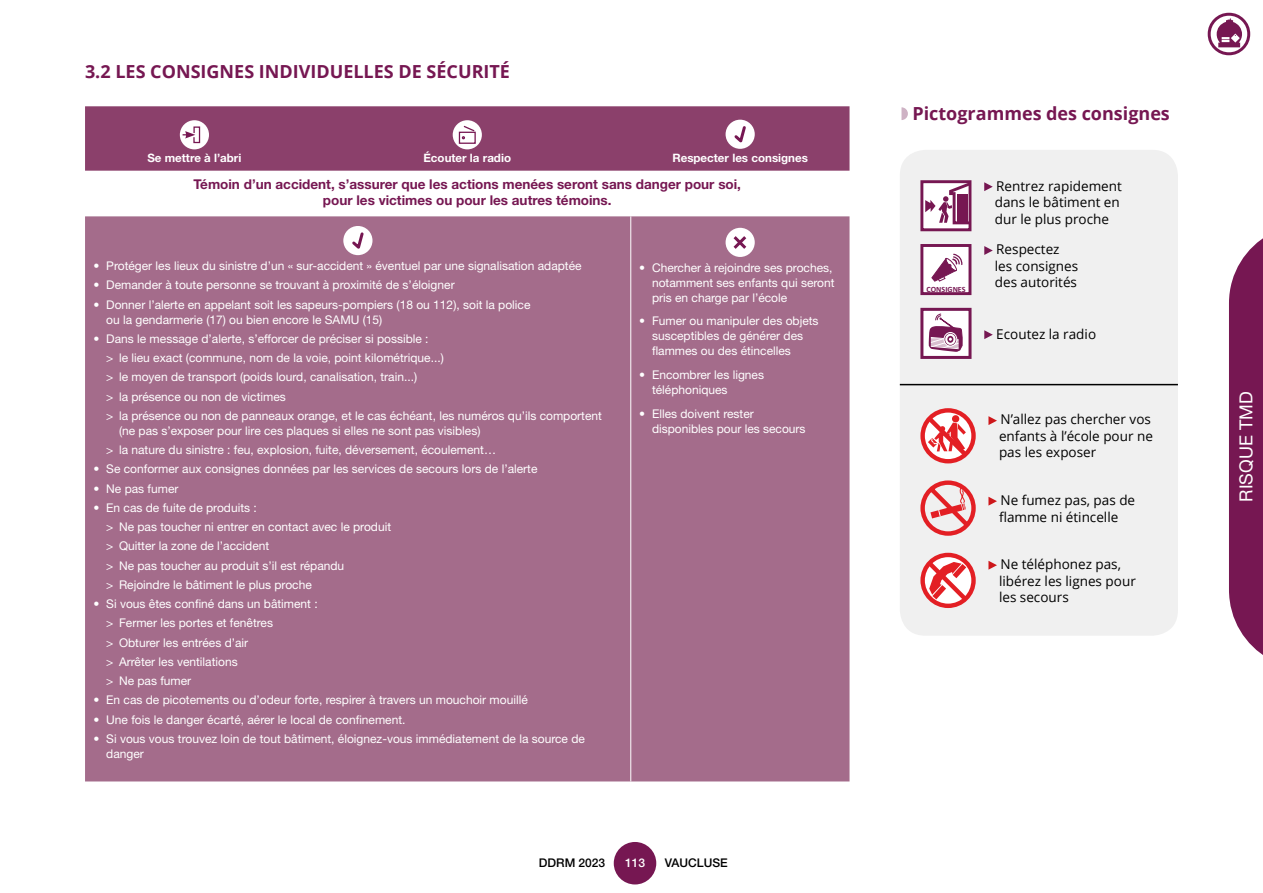
<style>
.page{position:relative;width:1263px;height:893px;background:#fff}
.page>*{position:absolute;margin:0;border:0;box-sizing:border-box;transform-origin:0 0}
.t1{font:700 18px "Open Sans";color:#761752}
.t2{font:18px "Helvetica Neue LT Std";color:#fff}
.t3{font:13.5px/16.5px "Open Sans";color:#000}
.t4{font:700 13.5px/16.5px "Helvetica Neue LT Std";color:#761752;text-align:center}
.t5{font:12px/19.2px "Helvetica Neue LT Std";color:#fff}
.t6{font:500 12px "Helvetica Neue LT Std";color:#000}
.t7{font:500 12px "Helvetica Neue LT Std";color:#fff}
.t8{font:700 11.55px "Helvetica Neue LT Std";color:#fff}
.t9{font:700 7.95px "Calibri";color:#761752}
</style>
<div class="page">
<div style="left:614px;top:842px;width:42px;height:42px;background:#761752;border-radius:50%"></div>
<svg style="left:1229px;top:238px;width:34px;height:417px"></svg>
<svg style="left:1208px;top:13px;width:42px;height:42px"></svg>
<div style="left:85px;top:106px;width:764px;height:65px;background:#8b406b"></div>
<div style="left:85px;top:216px;width:764px;height:565px;background:#a46c8b"></div>
<hr style="left:630px;top:216px;width:1px;height:565px;background:#fff">
<div style="left:180px;top:120px;width:29px;height:29px;background:#fff;border-radius:50%"></div>
<svg style="left:183px;top:126px;width:18px;height:18px"></svg>
<div style="left:453px;top:120px;width:29px;height:29px;background:#fff;border-radius:50%"></div>
<div style="left:459px;top:132px;width:17px;height:12px;background:#fff;border:1px solid #761752"></div>
<svg style="left:462px;top:125px;width:14px;height:14px"></svg>
<div style="left:725px;top:120px;width:30px;height:29px;background:#fff;border-radius:50%"></div>
<svg style="left:734px;top:126px;width:12px;height:17px"></svg>
<div style="left:343px;top:226px;width:29px;height:29px;background:#fff;border-radius:50%"></div>
<svg style="left:349px;top:232px;width:17px;height:21px"></svg>
<div style="left:725px;top:228px;width:30px;height:29px;background:#fff;border-radius:50%"></div>
<svg style="left:733px;top:236px;width:14px;height:13px"></svg>
<svg style="left:901px;top:107px;width:7px;height:13px"></svg>
<div style="left:900px;top:150px;width:278px;height:486px;background:#f0f0f0;border-radius:26px"></div>
<svg style="left:988px;top:416px;width:9px;height:9px"></svg>
<div style="left:920px;top:408px;width:56px;height:55px;border:4px solid #e31f24;border-radius:50%"></div>
<svg style="left:924px;top:413px;width:47px;height:48px"></svg>
<svg style="left:988px;top:561px;width:9px;height:9px"></svg>
<div style="left:920px;top:553px;width:56px;height:55px;border:4px solid #e31f24;border-radius:50%"></div>
<svg style="left:924px;top:557px;width:47px;height:48px"></svg>
<svg style="left:988px;top:497px;width:9px;height:9px"></svg>
<svg style="left:920px;top:480px;width:56px;height:56px"></svg>
<hr style="left:900px;top:384px;width:278px;height:1px;background:#000">
<svg style="left:984px;top:182px;width:9px;height:9px"></svg>
<div style="left:920px;top:180px;width:51px;height:51px;background:#fff;border:3px solid #761752"></div>
<svg style="left:925px;top:180px;width:47px;height:46px"></svg>
<svg style="left:984px;top:330px;width:9px;height:9px"></svg>
<div style="left:920px;top:308px;width:51px;height:51px;background:#fff;border:3px solid #761752"></div>
<svg style="left:928px;top:313px;width:35px;height:39px"></svg>
<div style="left:920px;top:244px;width:51px;height:51px;background:#fff;border:3px solid #761752"></div>
<svg style="left:931px;top:253px;width:32px;height:29px"></svg>
<svg style="left:984px;top:246px;width:9px;height:9px"></svg>
<h1 class="t1" style="left:85px;top:58px;width:426px">3.2 LES CONSIGNES INDIVIDUELLES DE SÉCURITÉ</h1>
<p class="t8" style="left:147px;top:151px;width:96px">Se mettre à l’abri</p>
<p class="t8" style="left:423px;top:151px;width:89px">Écouter la radio</p>
<p class="t8" style="left:672px;top:151px;width:137px">Respecter les consignes</p>
<p class="t4" style="left:194px;top:175px;width:549px">Témoin d’un accident, s’assurer que les actions menées seront sans danger pour soi, pour les victimes ou pour les autres témoins.</p>
<p class="t5" style="left:94px;top:256px;width:489px">• Protéger les lieux du sinistre d’un « sur-accident » éventuel par une signalisation adaptée</p>
<p class="t5" style="left:94px;top:275px;width:363px">• Demander à toute personne se trouvant à proximité de s’éloigner</p>
<p class="t5" style="left:106px;top:297px;width:426px;line-height:15px;text-indent:-13px">• Donner l’alerte en appelant soit les sapeurs-pompiers (18 ou 112), soit la police ou la gendarmerie (17) ou bien encore le SAMU (15)</p>
<p class="t5" style="left:106px;top:329px;width:497px;text-indent:-13px">• Dans le message d’alerte, s’efforcer de préciser si possible :<br>&gt; le lieu exact (commune, nom de la voie, point kilométrique...)<br>&gt; le moyen de transport (poids lourd, canalisation, train...)<br>&gt; la présence ou non de victimes<br>&gt; la présence ou non de panneaux orange, et le cas échéant, les numéros qu’ils comportent</p>
<p class="t5" style="left:106px;top:421px;width:391px;text-align:center">(ne pas s’exposer pour lire ces plaques si elles ne sont pas visibles)<br>&gt; la nature du sinistre : feu, explosion, fuite, déversement, écoulement…</p>
<p class="t5" style="left:94px;top:459px;width:445px">• Se conformer aux consignes données par les services de secours lors de l’alerte</p>
<p class="t5" style="left:94px;top:479px;width:86px">• Ne pas fumer</p>
<p class="t5" style="left:106px;top:498px;width:286px;text-indent:-13px">• En cas de fuite de produits :<br>&gt; Ne pas toucher ni entrer en contact avec le produit &gt; Quitter la zone de l’accident<br>&gt; Ne pas toucher au produit s’il est répandu<br>&gt; Rejoindre le bâtiment le plus proche</p>
<p class="t5" style="left:106px;top:594px;width:213px;text-indent:-13px">• Si vous êtes confiné dans un bâtiment : &gt; Fermer les portes et fenêtres<br>&gt; Obturer les entrées d’air<br>&gt; Arrêter les ventilations<br>&gt; Ne pas fumer</p>
<p class="t5" style="left:94px;top:690px;width:436px">• En cas de picotements ou d’odeur forte, respirer à travers un mouchoir mouillé</p>
<p class="t5" style="left:94px;top:710px;width:313px">• Une fois le danger écarté, aérer le local de confinement.</p>
<p class="t5" style="left:106px;top:731px;width:480px;line-height:15px;text-indent:-13px">• Si vous vous trouvez loin de tout bâtiment, éloignez-vous immédiatement de la source de danger</p>
<p class="t5" style="left:652px;top:260px;width:184px;line-height:15px;text-indent:-13px">• Chercher à rejoindre ses proches, notamment ses enfants qui seront pris en charge par l’école</p>
<p class="t5" style="left:652px;top:314px;width:168px;line-height:15px;text-indent:-13px">• Fumer ou manipuler des objets susceptibles de générer des flammes ou des étincelles</p>
<p class="t5" style="left:652px;top:367px;width:114px;line-height:15px;text-indent:-13px">• Encombrer les lignes téléphoniques</p>
<p class="t5" style="left:652px;top:406px;width:155px;line-height:15px;text-indent:-13px">• Elles doivent rester disponibles pour les secours</p>
<p class="t6" style="left:539px;top:855px;width:68px">DDRM 2023</p>
<p class="t7" style="left:625px;top:855px;width:22px">113</p>
<p class="t6" style="left:665px;top:856px;width:64px">VAUCLUSE</p>
<h1 class="t1" style="left:912px;top:101px;width:259px">Pictogrammes des consignes</h1>
<p class="t9" style="left:927px;top:283px;width:40px">CONSIGNES</p>
<p class="t3" style="left:995px;top:177px;width:129px">Rentrez rapidement dans le bâtiment en dur le plus proche</p>
<p class="t3" style="left:995px;top:241px;width:85px">Respectez les consignes des autorités</p>
<p class="t3" style="left:996px;top:325px;width:101px">Ecoutez la radio</p>
<p class="t3" style="left:999px;top:411px;width:155px">N’allez pas chercher vos enfants à l’école pour ne pas les exposer</p>
<p class="t3" style="left:999px;top:491px;width:138px">Ne fumez pas, pas de flamme ni étincelle</p>
<p class="t3" style="left:999px;top:556px;width:138px">Ne téléphonez pas, libérez les lignes pour les secours</p>
<h1 class="t2" style="left:1235px;top:501px;width:112px;rotate:-90deg">RISQUE TMD</h1>
</div>
